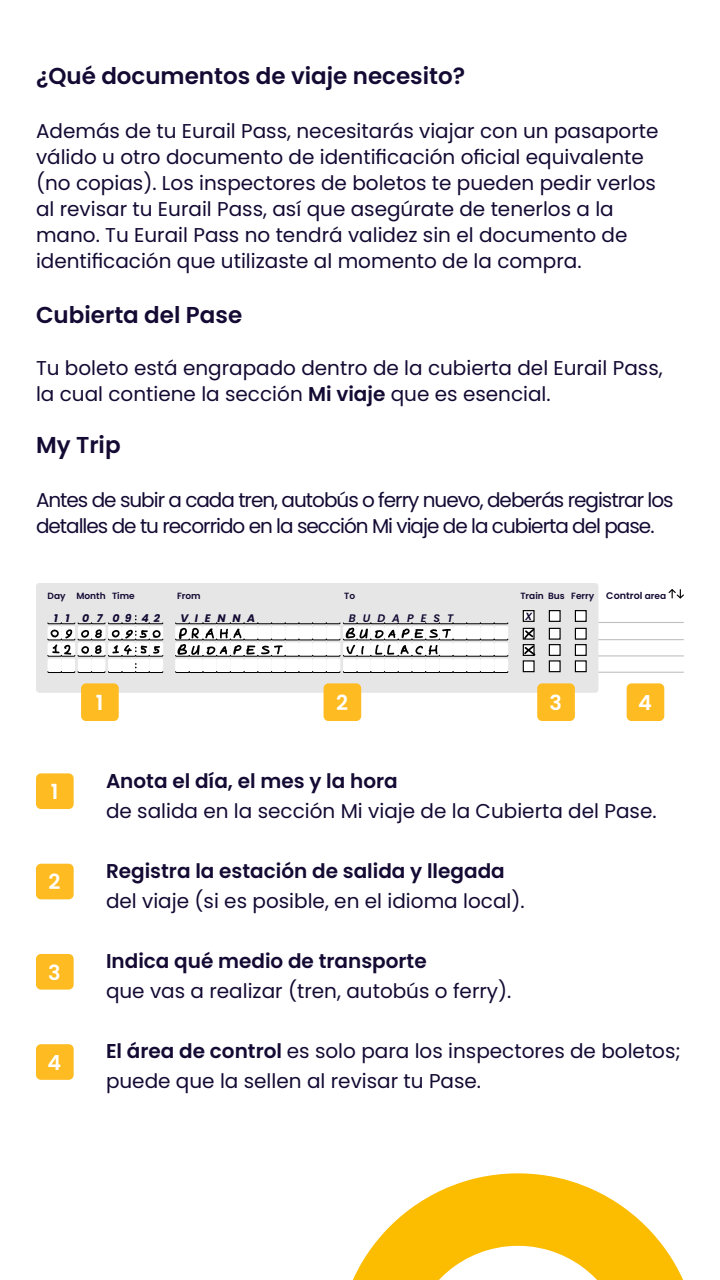
<style>
.page{position:relative;width:720px;height:1280px;background:#fff}
.page>*{position:absolute;margin:0;border:0;box-sizing:border-box;transform-origin:0 0}
.t1{font:600 23px "Poppins";color:#140a33}
.t2{font:600 20.8px "Poppins";color:#fff}
.t3{font:20px/26px "Poppins";color:#140a33}
.t4{font:20px/26px "Poppins";letter-spacing:-.05em;color:#140a33}
.t5{font:600 20px "Poppins";color:#140a33}
.t6{font:italic 700 10.9px "Poppins";color:#140a33}
.t7{font:italic 600 10.9px "Poppins";color:#140a33}
.t8{font:italic 600 10.4px "Poppins";color:#140a33}
.t9{font:600 9px "Poppins";color:#140a33}
.s1{font-weight:600}
.s2{font-size:9.6px}
</style>
<div class="page">
<svg style="left:353px;top:1173px;width:330px;height:107px;fill:#fcbc00"></svg>
<div style="left:36px;top:583px;width:562px;height:110px;background:#e6e6e6;border-radius:3px"></div>
<div style="left:523px;top:611px;width:11px;height:10px;background:#fff"></div>
<div style="left:523px;top:610px;width:12px;height:12px;border:1px solid #000"></div>
<div style="left:549px;top:611px;width:11px;height:10px;background:#fff"></div>
<div style="left:549px;top:610px;width:12px;height:12px;border:1px solid #000"></div>
<div style="left:575px;top:611px;width:11px;height:10px;background:#fff"></div>
<div style="left:575px;top:610px;width:12px;height:12px;border:1px solid #000"></div>
<hr style="left:598px;top:622px;width:86px;height:1px;background:#000">
<svg style="left:668px;top:589px;width:16px;height:10px"></svg>
<div style="left:523px;top:628px;width:12px;height:12px;border:1px solid #000"></div>
<div style="left:549px;top:628px;width:11px;height:11px;background:#fff"></div>
<div style="left:549px;top:628px;width:12px;height:12px;border:1px solid #000"></div>
<div style="left:575px;top:628px;width:11px;height:11px;background:#fff"></div>
<div style="left:575px;top:628px;width:12px;height:12px;border:1px solid #000"></div>
<hr style="left:598px;top:639px;width:86px;height:1px;background:#000">
<div style="left:136px;top:659px;width:13px;height:13px;background:#fff;border-radius:2px"></div>
<div style="left:48px;top:659px;width:13px;height:13px;background:#fff;border-radius:2px"></div>
<div style="left:78px;top:659px;width:14px;height:13px;background:#fff;border-radius:2px"></div>
<div style="left:108px;top:659px;width:14px;height:13px;background:#fff;border-radius:2px"></div>
<div style="left:175px;top:659px;width:14px;height:13px;background:#fff;border-radius:2px"></div>
<div style="left:343px;top:659px;width:14px;height:13px;background:#fff;border-radius:2px"></div>
<div style="left:230px;top:659px;width:14px;height:13px;background:#fff;border-radius:2px"></div>
<div style="left:398px;top:659px;width:14px;height:13px;background:#fff;border-radius:2px"></div>
<div style="left:285px;top:659px;width:14px;height:13px;background:#fff;border-radius:2px"></div>
<div style="left:453px;top:659px;width:14px;height:13px;background:#fff;border-radius:2px"></div>
<div style="left:203px;top:659px;width:14px;height:13px;background:#fff;border-radius:2px"></div>
<div style="left:371px;top:659px;width:13px;height:13px;background:#fff;border-radius:2px"></div>
<div style="left:258px;top:659px;width:14px;height:13px;background:#fff;border-radius:2px"></div>
<div style="left:426px;top:659px;width:13px;height:13px;background:#fff;border-radius:2px"></div>
<div style="left:313px;top:659px;width:14px;height:13px;background:#fff;border-radius:2px"></div>
<div style="left:481px;top:659px;width:13px;height:13px;background:#fff;border-radius:2px"></div>
<div style="left:61px;top:659px;width:14px;height:13px;background:#fff;border-radius:2px"></div>
<div style="left:92px;top:659px;width:13px;height:13px;background:#fff;border-radius:2px"></div>
<div style="left:122px;top:659px;width:14px;height:13px;background:#fff;border-radius:2px"></div>
<div style="left:189px;top:659px;width:14px;height:13px;background:#fff;border-radius:2px"></div>
<div style="left:357px;top:659px;width:14px;height:13px;background:#fff;border-radius:2px"></div>
<div style="left:244px;top:659px;width:14px;height:13px;background:#fff;border-radius:2px"></div>
<div style="left:412px;top:659px;width:14px;height:13px;background:#fff;border-radius:2px"></div>
<div style="left:299px;top:659px;width:14px;height:13px;background:#fff;border-radius:2px"></div>
<div style="left:467px;top:659px;width:14px;height:13px;background:#fff;border-radius:2px"></div>
<div style="left:149px;top:659px;width:14px;height:13px;background:#fff;border-radius:2px"></div>
<div style="left:217px;top:659px;width:13px;height:13px;background:#fff;border-radius:2px"></div>
<div style="left:384px;top:659px;width:14px;height:13px;background:#fff;border-radius:2px"></div>
<div style="left:272px;top:659px;width:13px;height:13px;background:#fff;border-radius:2px"></div>
<div style="left:439px;top:659px;width:14px;height:13px;background:#fff;border-radius:2px"></div>
<div style="left:327px;top:659px;width:13px;height:13px;background:#fff;border-radius:2px"></div>
<div style="left:494px;top:659px;width:14px;height:13px;background:#fff;border-radius:2px"></div>
<div style="left:523px;top:661px;width:11px;height:11px;background:#fff"></div>
<div style="left:523px;top:660px;width:12px;height:12px;border:1px solid #000"></div>
<div style="left:549px;top:661px;width:11px;height:11px;background:#fff"></div>
<div style="left:549px;top:660px;width:12px;height:12px;border:1px solid #000"></div>
<div style="left:575px;top:661px;width:11px;height:11px;background:#fff"></div>
<div style="left:575px;top:660px;width:12px;height:12px;border:1px solid #000"></div>
<hr style="left:598px;top:672px;width:86px;height:1px;background:#000">
<svg style="left:175px;top:671px;width:333px;height:2px"></svg>
<svg style="left:47px;top:663px;width:116px;height:10px"></svg>
<div style="left:523px;top:644px;width:12px;height:12px;border:1px solid #000"></div>
<div style="left:549px;top:645px;width:11px;height:10px;background:#fff"></div>
<div style="left:549px;top:644px;width:12px;height:12px;border:1px solid #000"></div>
<div style="left:575px;top:645px;width:11px;height:10px;background:#fff"></div>
<div style="left:575px;top:644px;width:12px;height:12px;border:1px solid #000"></div>
<hr style="left:598px;top:655px;width:86px;height:2px;background:#000">
<svg style="left:47px;top:615px;width:116px;height:42px"></svg>
<svg style="left:175px;top:622px;width:333px;height:35px;background:#ccc"></svg>
<svg style="left:524px;top:629px;width:10px;height:11px"></svg>
<svg style="left:524px;top:646px;width:12px;height:10px"></svg>
<div style="left:81px;top:683px;width:38px;height:38px;background:#febc22;border-radius:5px"></div>
<div style="left:324px;top:683px;width:37px;height:38px;background:#febc22;border-radius:5px"></div>
<div style="left:537px;top:683px;width:38px;height:38px;background:#febc22;border-radius:5px"></div>
<div style="left:627px;top:683px;width:37px;height:38px;background:#febc22;border-radius:5px"></div>
<div style="left:36px;top:773px;width:38px;height:36px;background:#febc22;border-radius:5px"></div>
<div style="left:36px;top:864px;width:38px;height:35px;background:#febc22;border-radius:5px"></div>
<div style="left:36px;top:954px;width:38px;height:36px;background:#febc22;border-radius:5px"></div>
<div style="left:36px;top:1044px;width:38px;height:36px;background:#febc22;border-radius:5px"></div>
<p class="t1" style="left:36px;top:63px;width:431px">¿Qué documentos de viaje necesito?</p>
<p class="t3" style="left:36px;top:118px;width:624px">Además de tu Eurail Pass, necesitarás viajar con un pasaporte válido u otro documento de identificación oficial equivalente (no copias). Los inspectores de boletos te pueden pedir verlos al revisar tu Eurail Pass, así que asegúrate de tenerlos a la mano. Tu Eurail Pass no tendrá validez sin el documento de identificación que utilizaste al momento de la compra.</p>
<p class="t1" style="left:36px;top:302px;width:208px">Cubierta del Pase</p>
<p class="t3" style="left:36px;top:355px;width:628px">Tu boleto está engrapado dentro de la cubierta del Eurail Pass, la cual contiene la sección <span class="s1">Mi viaje</span> que es esencial.</p>
<p class="t1" style="left:36px;top:432px;width:86px">My Trip</p>
<p class="t4" style="left:36px;top:487px;width:639px">Antes de subir a cada tren, autobús o ferry nuevo, deberás registrar los detalles de tu recorrido en la sección Mi viaje de la cubierta del pase.</p>
<p class="t9" style="left:48px;top:590px;width:89px">Day Month Time</p>
<p class="t9" style="left:177px;top:590px;width:25px">From</p>
<p class="t9" style="left:344px;top:590px;width:12px">To</p>
<p class="t9" style="left:520px;top:590px;width:147px">Train Bus Ferry <span class="s2">Control</span> area</p>
<p class="t8" style="left:525px;top:610px;width:9px">X</p>
<p class="t6" style="left:54px;top:611px;width:108px">1 1 0 7 0 9 4 2</p>
<p class="t6" style="left:180px;top:611px;width:76px">V I E N N A</p>
<p class="t7" style="left:349px;top:611px;width:106px">B U D A P E S T</p>
<p class="t2" style="left:51px;top:780px;width:9px">1</p>
<p class="t2" style="left:49px;top:870px;width:13px">2</p>
<p class="t2" style="left:48px;top:960px;width:14px">3</p>
<p class="t2" style="left:48px;top:1051px;width:15px">4</p>
<p class="t2" style="left:96px;top:691px;width:9px">1</p>
<p class="t2" style="left:336px;top:691px;width:13px">2</p>
<p class="t2" style="left:550px;top:691px;width:14px">3</p>
<p class="t2" style="left:638px;top:691px;width:15px">4</p>
<p class="t5" style="left:106px;top:769px;width:293px">Anota el día, el mes y la hora</p>
<p class="t3" style="left:106px;top:798px;width:552px">de salida en la sección Mi viaje de la Cubierta del Pase.</p>
<p class="t5" style="left:106px;top:859px;width:400px">Registra la estación de salida y llegada</p>
<p class="t3" style="left:106px;top:888px;width:420px">del viaje (si es posible, en el idioma local).</p>
<p class="t5" style="left:106px;top:949px;width:322px">Indica qué medio de transporte</p>
<p class="t3" style="left:106px;top:978px;width:407px">que vas a realizar (tren, autobús o ferry).</p>
<p class="t3" style="left:106px;top:1036px;width:576px;line-height:30px"><span class="s1">El área de control</span> es solo para los inspectores de boletos; puede que la sellen al revisar tu Pase.</p>
</div>
